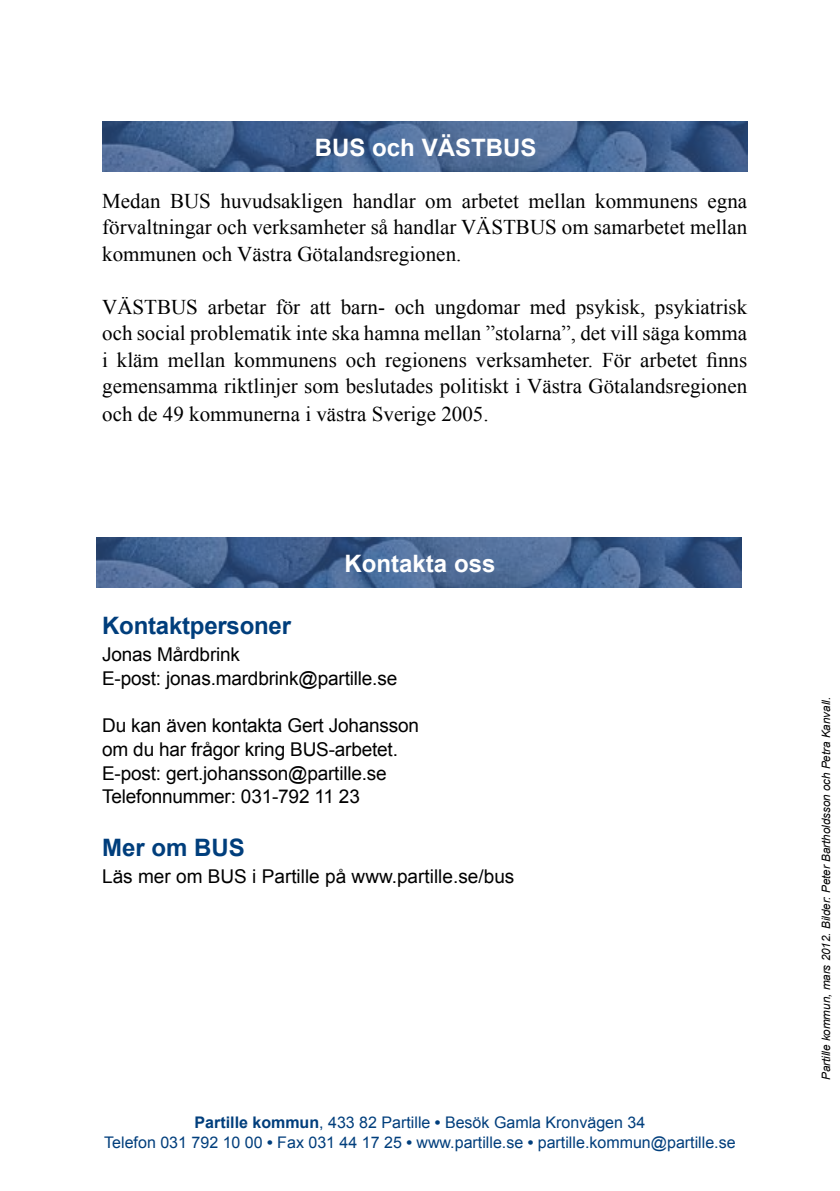
<style>
.page{position:relative;width:840px;height:1191px;background:#fff}
.page>*{position:absolute;margin:0;border:0;box-sizing:border-box;transform-origin:0 0}
.t1{font:700 24px "Arial";color:#fff}
.t2{font:700 24px "Arial";letter-spacing:-.01em;color:#003e7c}
.t3{font:21px/26.8px "Times New Roman";color:#000;text-align:justify}
.t4{font:19px/23.6px "Arial";letter-spacing:-.01em;color:#000}
.t5{font:16px/20px "Arial";color:#003e7c;text-align:center}
.t6{font:italic 11.6px "Arial";color:#000}
.s1{font-weight:700}
</style>
<div class="page">
<img style="left:102px;top:122px;width:644px;height:50px">
<img style="left:96px;top:537px;width:645px;height:50px">
<p class="t1" style="left:315px;top:131px;width:223px">BUS och VÄSTBUS</p>
<p class="t3" style="left:102px;top:187px;width:646px">Medan BUS huvudsakligen handlar om arbetet mellan kommunens egna förvaltningar och verksamheter så handlar VÄSTBUS om samarbetet mellan kommunen och Västra Götalandsregionen.</p>
<p class="t3" style="left:102px;top:293px;width:646px">VÄSTBUS arbetar för att barn- och ungdomar med psykisk, psykiatrisk och social problematik inte ska hamna mellan ”stolarna”, det vill säga komma i kläm mellan kommunens och regionens verksamheter. För arbetet finns gemensamma riktlinjer som beslutades politiskt i Västra Götalandsregionen och de 49 kommunerna i västra Sverige 2005.</p>
<p class="t1" style="left:344px;top:547px;width:152px">Kontakta oss</p>
<p class="t2" style="left:102px;top:609px;width:190px">Kontaktpersoner</p>
<p class="t4" style="left:102px;top:642px;width:296px;line-height:24.6px">Jonas Mårdbrink<br>E-post: jonas.mardbrink@partille.se</p>
<p class="t4" style="left:102px;top:714px;width:318px">Du kan även kontakta Gert Johansson om du har frågor kring BUS-arbetet.<br>E-post: gert.johansson@partille.se Telefonnummer: 031-792 11 23</p>
<p class="t2" style="left:102px;top:831px;width:144px">Mer om BUS</p>
<p class="t4" style="left:102px;top:865px;width:413px">Läs mer om BUS i Partille på www.partille.se/bus</p>
<p class="t5" style="left:104px;top:1112px;width:632px"><span class="s1">Partille kommun</span>, 433 82 Partille <span class="s1">•</span> Besök Gamla Kronvägen 34<br>Telefon 031 792 10 00 <span class="s1">•</span> Fax 031 44 17 25 <span class="s1">•</span> www.partille.se <span class="s1">•</span> partille.kommun@partille.se</p>
<p class="t6" style="left:818px;top:1080px;width:384px;rotate:-90deg">Partille kommun, mars 2012. Bilder: Peter Bartholdsson och Petra Kanvall.</p>
</div>
